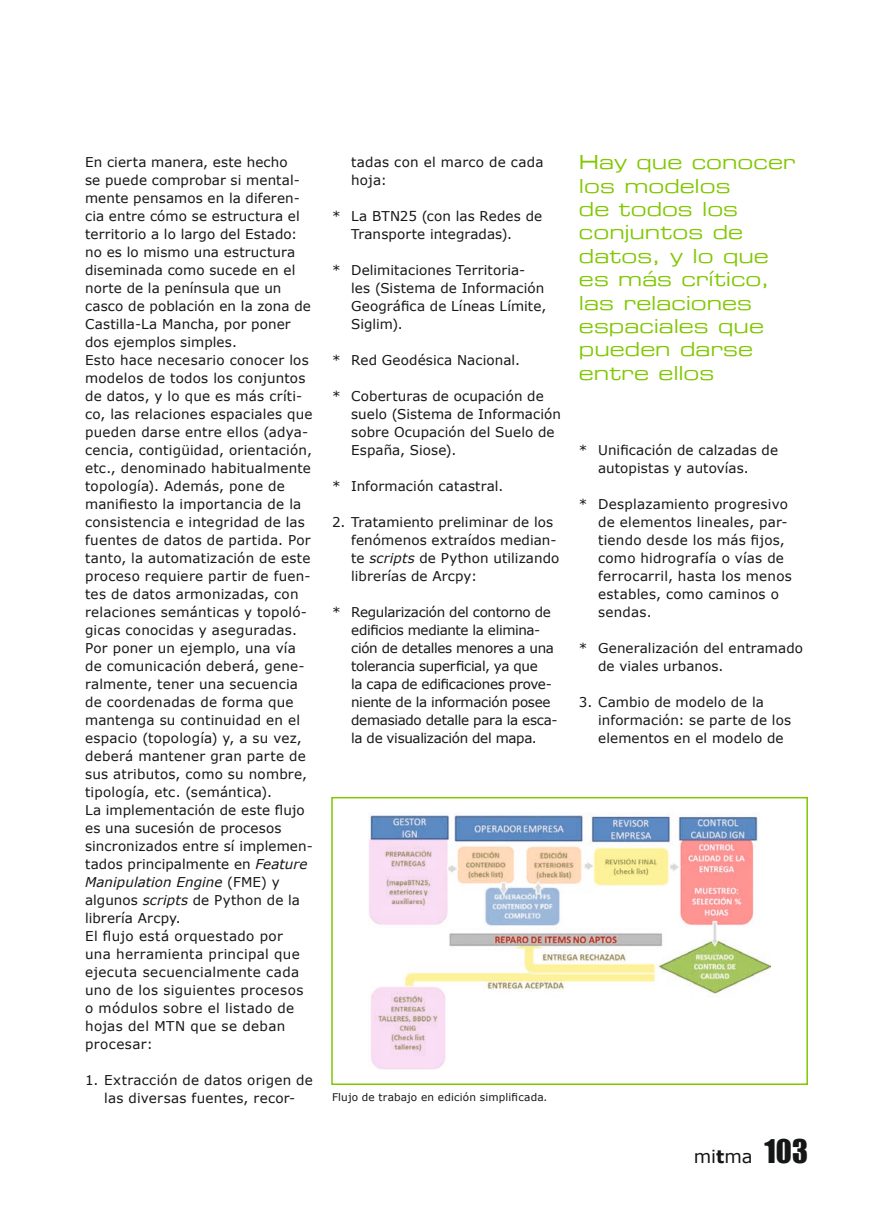
<style>
.page{position:relative;width:893px;height:1212px;background:#fff}
.page>*{position:absolute;margin:0;border:0;box-sizing:border-box;transform-origin:0 0}
.t1{font:19.5px/23.4px "Eurostile Extended";color:#80c700}
.t2{font:18px "Verdana";color:#151616}
.t3{font:13.5px/18px "Verdana";letter-spacing:.01em;color:#151616}
.t4{font:13.5px/18px "Verdana";letter-spacing:-.025em;color:#151616}
.t5{font:10.5px "Verdana";letter-spacing:.015em;color:#151616}
.s1{font-style:italic}
.s2{font-weight:700}
.s3{font-family:"Impact";font-size:30px}
</style>
<div class="page">
<img style="left:369px;top:814px;width:401px;height:255px">
<div style="left:331px;top:797px;width:477px;height:288px;border:2px solid #80c700"></div>
<p class="t3" style="left:85px;top:153px;width:229px">En cierta manera, este hecho<br>se puede comprobar si mental&shy;mente pensamos en la diferen&shy;cia entre cómo se estructura el territorio a lo largo del Estado: no es lo mismo una estructura diseminada como sucede en el norte de la península que un casco de población en la zona de<br>Castilla-La Mancha, por poner dos ejemplos simples.<br>Esto hace necesario conocer los modelos de todos los conjuntos de datos, y lo que es más críti&shy;co, las relaciones espaciales que pueden darse entre ellos (adya&shy;cencia, contigüidad, orientación, etc., denominado habitualmente topología). Además, pone de manifiesto la importancia de la consistencia e integridad de las fuentes de datos de partida. Por tanto, la automatización de este proceso requiere partir de fuen&shy;tes de datos armonizadas, con relaciones semánticas y topoló&shy;gicas conocidas y aseguradas.<br>Por poner un ejemplo, una vía de comunicación deberá, gene&shy;ralmente, tener una secuencia de coordenadas de forma que mantenga su continuidad en el espacio (topología) y, a su vez, deberá mantener gran parte de sus atributos, como su nombre, tipología, etc. (semántica).<br>La implementación de este flujo es una sucesión de procesos sincronizados entre sí implemen&shy;tados principalmente en <span class="s1">Feature<br>Manipulation Engine</span> (FME) y algunos <span class="s1">scripts</span> de Python de la librería Arcpy.<br>El flujo está orquestado por<br>una herramienta principal que ejecuta secuencialmente cada uno de los siguientes procesos o módulos sobre el listado de hojas del MTN que se deban procesar:</p>
<p class="t3" style="left:85px;top:1071px;width:229px;text-align:center">1. Extracción de datos origen de las diversas fuentes, recor-</p>
<p class="t3" style="left:351px;top:153px;width:194px">tadas con el marco de cada hoja:</p>
<p class="t3" style="left:351px;top:207px;width:193px;text-indent:-19px">* La BTN25 (con las Redes de<br>Transporte integradas).</p>
<p class="t3" style="left:351px;top:261px;width:197px;text-indent:-19px">* Delimitaciones Territoria&shy;les (Sistema de Información<br>Geográfica de Líneas Límite,<br>Siglim).</p>
<p class="t3" style="left:332px;top:351px;width:189px">* Red Geodésica Nacional.</p>
<p class="t3" style="left:351px;top:387px;width:211px;text-indent:-19px">* Coberturas de ocupación de suelo (Sistema de Información sobre Ocupación del Suelo de<br>España, Siose).</p>
<p class="t3" style="left:332px;top:477px;width:173px">* Información catastral.</p>
<p class="t3" style="left:351px;top:513px;width:210px;text-indent:-19px">2. Tratamiento preliminar de los fenómenos extraídos median&shy;te <span class="s1">scripts</span> de Python utilizando librerías de Arcpy:</p>
<p class="t4" style="left:351px;top:603px;width:208px;text-indent:-19px">* Regularización del contorno de edificios mediante la elimina&shy;ción de detalles menores a una tolerancia superficial, ya que<br>la capa de edificaciones prove&shy;niente de la información posee demasiado detalle para la esca&shy;la de visualización del mapa.</p>
<h1 class="t1" style="left:579px;top:150px;width:218px">Hay que conocer los modelos<br>de todos los conjuntos de datos, y lo que es más crítico, las relaciones espaciales que pueden darse entre ellos</h1>
<p class="t3" style="left:598px;top:441px;width:181px;text-indent:-19px">* Unificación de calzadas de autopistas y autovías.</p>
<p class="t3" style="left:598px;top:495px;width:195px;text-indent:-19px">* Desplazamiento progresivo de elementos lineales, par&shy;tiendo desde los más fijos, como hidrografía o vías de ferrocarril, hasta los menos estables, como caminos o sendas.</p>
<p class="t3" style="left:598px;top:639px;width:206px;text-indent:-19px">* Generalización del entramado de viales urbanos.</p>
<p class="t3" style="left:598px;top:693px;width:194px;text-indent:-19px">3. Cambio de modelo de la información: se parte de los elementos en el modelo de</p>
<p class="t5" style="left:332px;top:1091px;width:217px">Flujo de trabajo en edición simplificada.</p>
<h2 class="t2" style="left:694px;top:1145px;width:115px">mi<span class="s2">t</span>ma <span class="s3">103</span></h2>
</div>
